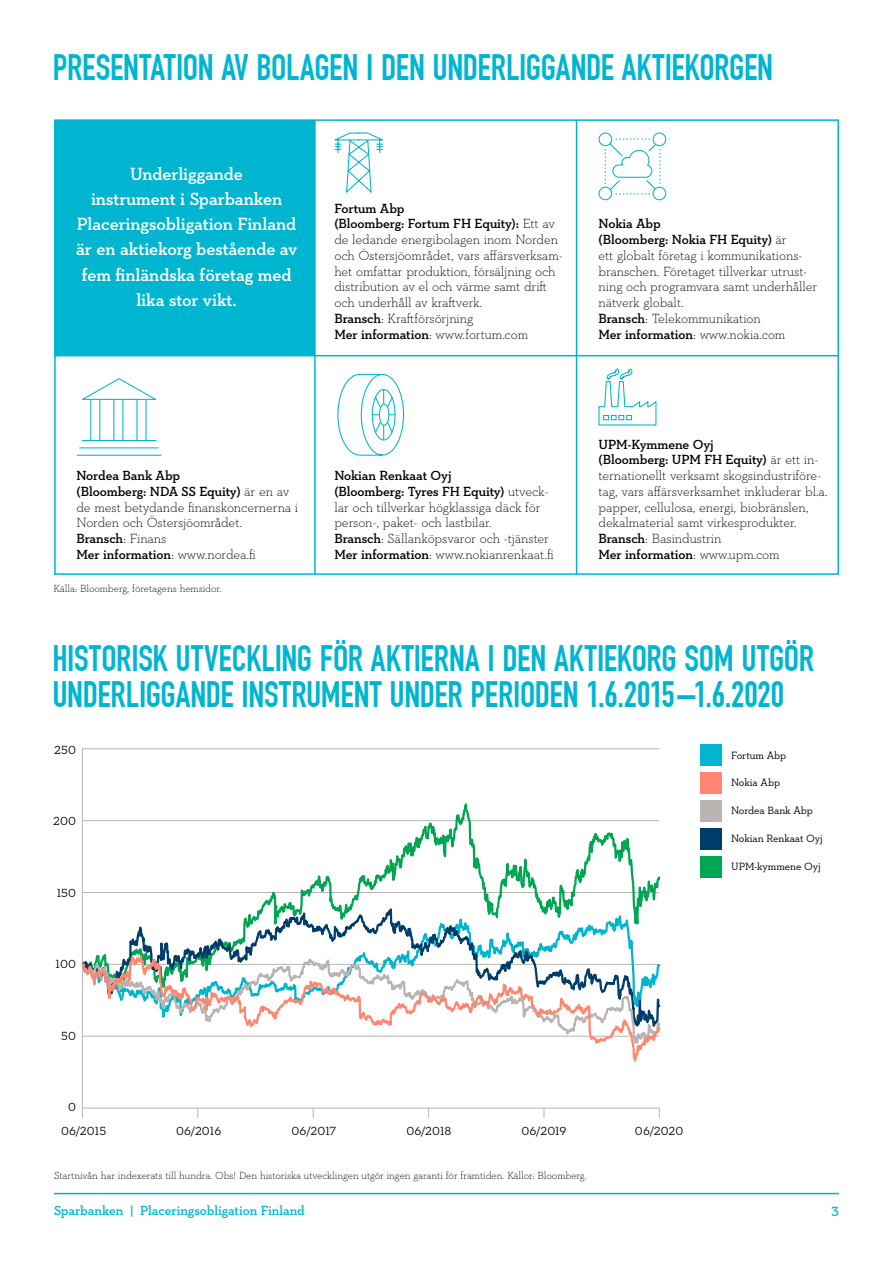
<style>
.page{position:relative;width:893px;height:1263px;background:#fff}
.page>*{position:absolute;margin:0;border:0;box-sizing:border-box;transform-origin:0 0}
.t1{font:700 36px/36px "DIN Condensed";letter-spacing:-.01em;color:#00b5d0}
.t2{font:600 18px/25.2px "Neutraface Slab Text";letter-spacing:-.005em;color:#fff;text-align:center}
.t3{font:300 13.5px/15.8px "Neutraface Slab Text";letter-spacing:-.01em;color:#000}
.t4{font:600 13.5px "Neutraface Slab Text";letter-spacing:-.005em;color:#00b5d0}
.t5{font:12px/23.2px "Neutraface Slab Text";letter-spacing:.005em;color:#000}
.t6{font:10.8px "Neutraface Slab Text";letter-spacing:-.01em;color:#000}
.t7{font:300 10.5px "Neutraface Slab Text";letter-spacing:-.01em;color:#000}
.s1{font-weight:600}
</style>
<div class="page">
<div style="left:54px;top:120px;width:261px;height:235px;background:#00b5d0"></div>
<svg style="left:76px;top:378px;width:86px;height:78px"></svg>
<svg style="left:337px;top:373px;width:68px;height:83px"></svg>
<svg style="left:598px;top:132px;width:69px;height:69px"></svg>
<svg style="left:334px;top:132px;width:49px;height:61px"></svg>
<hr style="left:54px;top:355px;width:785px;height:1px;background:#00b5d0">
<hr style="left:54px;top:119px;width:785px;height:2px;background:#00b5d0">
<hr style="left:54px;top:573px;width:785px;height:2px;background:#00b5d0">
<hr style="left:314px;top:120px;width:2px;height:454px;background:#00b5d0">
<hr style="left:837px;top:120px;width:2px;height:454px;background:#00b5d0">
<hr style="left:54px;top:120px;width:2px;height:454px;background:#00b5d0">
<hr style="left:576px;top:120px;width:1px;height:454px;background:#00b5d0">
<svg style="left:575px;top:364px;width:82px;height:62px"></svg>
<hr style="left:82px;top:748px;width:577px;height:1px;background:#b8b4b1">
<hr style="left:82px;top:1108px;width:577px;height:1px;background:#b8b4b1">
<hr style="left:82px;top:748px;width:1px;height:360px;background:#b8b4b1">
<svg style="left:83px;top:803px;width:578px;height:78px"></svg>
<svg style="left:83px;top:881px;width:577px;height:54px"></svg>
<svg style="left:81px;top:935px;width:580px;height:127px"></svg>
<div style="left:700px;top:744px;width:21px;height:22px;background:#00b5d0"></div>
<div style="left:700px;top:772px;width:21px;height:22px;background:#ff8671"></div>
<div style="left:700px;top:800px;width:21px;height:22px;background:#b8b4b1"></div>
<div style="left:700px;top:828px;width:21px;height:22px;background:#003d6b"></div>
<div style="left:700px;top:856px;width:21px;height:21px;background:#00a651"></div>
<hr style="left:54px;top:1193px;width:785px;height:1px;background:#00b5d0">
<h1 class="t1" style="left:53px;top:49px;width:722px">PRESENTATION AV BOLAGEN I DEN UNDERLIGGANDE AKTIEKORGEN</h1>
<h2 class="t2" style="left:76px;top:161px;width:223px">Underliggande<br>instrument i Sparbanken<br>Placeringsobligation Finland är en aktiekorg bestående av fem finländska företag med lika stor vikt.</h2>
<p class="t3" style="left:334px;top:200px;width:230px"><span class="s1">Fortum Abp<br>(Bloomberg: Fortum FH Equity):</span> Ett av de ledande energibolagen inom Norden och Östersjöområdet, vars affärsverksam&shy;het omfattar produktion, försäljning och distribution av el och värme samt drift och underhåll av kraftverk.<br><span class="s1">Bransch</span>: Kraftförsörjning<br><span class="s1">Mer information</span>: www.fortum.com</p>
<p class="t3" style="left:598px;top:216px;width:220px"><span class="s1">Nokia Abp<br>(Bloomberg: Nokia FH Equity)</span> är<br>ett globalt företag i kommunikations&shy;branschen. Företaget tillverkar utrust&shy;ning och programvara samt underhåller nätverk globalt.<br><span class="s1">Bransch</span>: Telekommunikation<br><span class="s1">Mer information</span>: www.nokia.com</p>
<p class="t3" style="left:76px;top:467px;width:223px"><span class="s1">Nordea Bank Abp<br>(Bloomberg: NDA SS Equity)</span> är en av de mest betydande finanskoncernerna i<br>Norden och Östersjöområdet.<br><span class="s1">Bransch</span>: Finans<br><span class="s1">Mer information</span>: www.nordea.fi</p>
<p class="t7" style="left:54px;top:582px;width:169px">Källa: Bloomberg, företagens hemsidor.</p>
<p class="t3" style="left:334px;top:467px;width:221px"><span class="s1">Nokian Renkaat Oyj<br>(Bloomberg: Tyres FH Equity)</span> utveck&shy;lar och tillverkar högklassiga däck för person-, paket- och lastbilar.<br><span class="s1">Bransch</span>: Sällanköpsvaror och -tjänster <span class="s1">Mer information</span>: www.nokianrenkaat.fi</p>
<p class="t3" style="left:598px;top:436px;width:231px"><span class="s1">UPM-Kymmene Oyj<br>(Bloomberg: UPM FH Equity)</span> är ett in&shy;ternationellt verksamt skogsindustriföre&shy;tag, vars affärsverksamhet inkluderar bl.a. papper, cellulosa, energi, biobränslen, dekalmaterial samt virkesprodukter.<br><span class="s1">Bransch</span>: Basindustrin<br><span class="s1">Mer information</span>: www.upm.com</p>
<h1 class="t1" style="left:53px;top:641px;width:763px">HISTORISK UTVECKLING FÖR AKTIERNA I DEN AKTIEKORG SOM UTGÖR<br>UNDERLIGGANDE INSTRUMENT UNDER PERIODEN 1.6.2015–1.6.2020</h1>
<p class="t5" style="left:54px;top:738px;width:23px">250</p>
<p class="t5" style="left:53px;top:809px;width:24px">200</p>
<p class="t5" style="left:57px;top:881px;width:21px">150</p>
<p class="t5" style="left:56px;top:952px;width:22px">100</p>
<p class="t5" style="left:61px;top:1024px;width:16px">50</p>
<p class="t5" style="left:61px;top:1095px;width:47px;text-indent:7px">0<br>06/2015</p>
<p class="t5" style="left:176px;top:1119px;width:47px">06/2016</p>
<p class="t5" style="left:292px;top:1119px;width:46px">06/2017</p>
<p class="t5" style="left:406px;top:1119px;width:47px">06/2018</p>
<p class="t5" style="left:521px;top:1119px;width:47px">06/2019</p>
<p class="t5" style="left:635px;top:1119px;width:50px">06/2020</p>
<p class="t7" style="left:54px;top:1169px;width:534px">Startnivån har indexerats till hundra. Obs! Den historiska utvecklingen utgör ingen garanti för framtiden. Källor: Bloomberg.</p>
<p class="t6" style="left:731px;top:748px;width:57px">Fortum Abp</p>
<p class="t6" style="left:731px;top:776px;width:50px">Nokia Abp</p>
<p class="t6" style="left:731px;top:804px;width:83px">Nordea Bank Abp</p>
<p class="t6" style="left:731px;top:831px;width:93px">Nokian Renkaat Oyj</p>
<p class="t6" style="left:731px;top:859px;width:91px">UPM-kymmene Oyj</p>
<p class="t4" style="left:54px;top:1202px;width:252px">Sparbanken | Placeringsobligation Finland</p>
<p class="t4" style="left:831px;top:1203px;width:9px">3</p>
</div>
